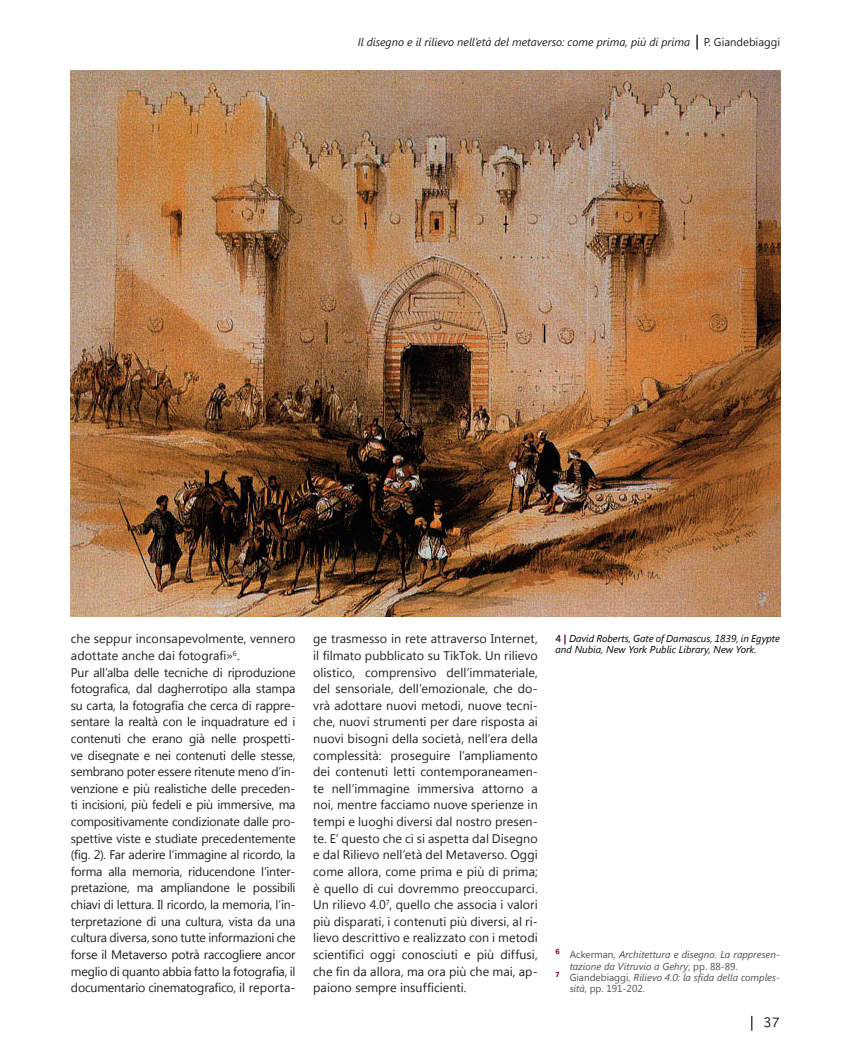
<style>
.page{position:relative;width:851px;height:1063px;background:#fff}
.page>*{position:absolute;margin:0;border:0;box-sizing:border-box;transform-origin:0 0}
.t1{font:12.5px/16.6px "Segoe UI";letter-spacing:-.015em;color:#231f20}
.t2{font:12.5px "Sathu";color:#231f20}
.t3{font:italic 11.25px "Segoe UI";color:#231f20}
.t4{font:italic 10px "Segoe UI";color:#505052}
.t5{font:italic 10px/11.2px "Segoe UI";color:#000}
.t6{font:10px "Segoe UI";color:#505052}
.s1{font-style:normal}
.s2{font-weight:600;font-style:normal;color:#231f20}
.s3{font-weight:700;font-style:normal;color:#7e0412}
.s4{font-style:italic}
</style>
<div class="page">
<svg style="left:696px;top:35px;width:1px;height:15px"></svg>
<svg style="left:751px;top:1016px;width:1px;height:15px"></svg>
<img style="left:71px;top:71px;width:709px;height:546px">
<p class="t3" style="left:357px;top:34px;width:424px">Il disegno e il rilievo nell’età del metaverso: come prima, più di prima <span class="s1">P. Giandebiaggi</span></p>
<p class="t1" style="left:71px;top:630px;width:226px">che seppur inconsapevolmente, vennero adottate anche dai fotografi»<sup>6</sup>.<br>Pur all’alba delle tecniche di riproduzione fotografica, dal dagherrotipo alla stampa su carta, la fotografia che cerca di rappre&shy;sentare la realtà con le inquadrature ed i contenuti che erano già nelle prospetti&shy;ve disegnate e nei contenuti delle stesse, sembrano poter essere ritenute meno d’in&shy;venzione e più realistiche delle preceden&shy;ti incisioni, più fedeli e più immersive, ma compositivamente condizionate dalle pro&shy;spettive viste e studiate precedentemente (fig. 2). Far aderire l’immagine al ricordo, la forma alla memoria, riducendone l’inter&shy;pretazione, ma ampliandone le possibili chiavi di lettura. Il ricordo, la memoria, l’in&shy;terpretazione di una cultura, vista da una cultura diversa, sono tutte informazioni che forse il Metaverso potrà raccogliere ancor meglio di quanto abbia fatto la fotografia, il documentario cinematografico, il reporta-</p>
<p class="t1" style="left:313px;top:630px;width:226px;text-align:justify">ge trasmesso in rete attraverso Internet, il filmato pubblicato su TikTok. Un rilievo olistico, comprensivo dell’immateriale, del sensoriale, dell’emozionale, che do&shy;vrà adottare nuovi metodi, nuove tecni&shy;che, nuovi strumenti per dare risposta ai nuovi bisogni della società, nell’era della complessità: proseguire l’ampliamento dei contenuti letti contemporaneamen&shy;te nell’immagine immersiva attorno a noi, mentre facciamo nuove sperienze in tempi e luoghi diversi dal nostro presen&shy;te. E’ questo che ci si aspetta dal Disegno e dal Rilievo nell’età del Metaverso. Oggi come allora, come prima e più di prima; è quello di cui dovremmo preoccuparci.<br>Un rilievo 4.0<sup>7</sup>, quello che associa i valori più disparati, i contenuti più diversi, al ri&shy;lievo descrittivo e realizzato con i metodi scientifici oggi conosciuti e più diffusi, che fin da allora, ma ora più che mai, ap&shy;paiono sempre insufficienti.</p>
<p class="t5" style="left:555px;top:632px;width:226px"><span class="s2">4</span> <span class="s3">|</span> David Roberts, Gate of Damascus, 1839, in Egypte and Nubia, New York Public Library, New York.</p>
<p class="t4" style="left:555px;top:948px;width:226px"><sup>6</sup> <span class="s1">Ackerman,</span> Architettura e disegno. La rappresen-</p>
<p class="t4" style="left:569px;top:959px;width:169px">tazione da Vitruvio a Gehry<span class="s1">, pp. 88-89.</span></p>
<p class="t4" style="left:555px;top:970px;width:226px"><sup>7</sup> <span class="s1">Giandebiaggi,</span> Rilievo 4.0: la sfida della comples-</p>
<p class="t6" style="left:569px;top:981px;width:77px"><span class="s4">sità</span>, pp. 191-202.</p>
<p class="t2" style="left:763px;top:1016px;width:18px">37</p>
</div>
